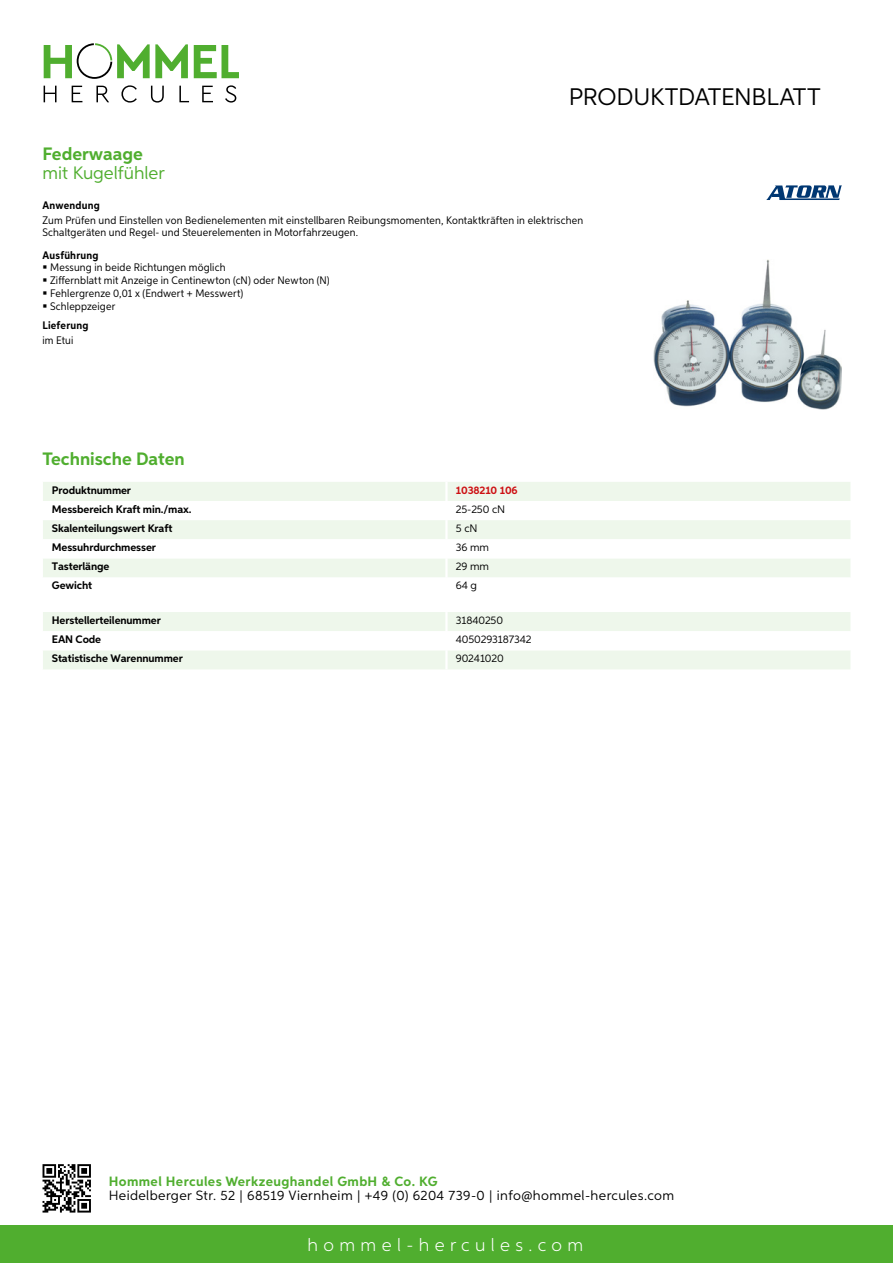
<style>
.page{position:relative;width:893px;height:1263px;background:#fff}
.page>*{position:absolute;margin:0;border:0;box-sizing:border-box;transform-origin:0 0}
.t1{font:24px "Aspira";letter-spacing:-.01em;color:#000}
.t2{font:700 18px "Aspira";color:#50ae2f}
.t3{font:300 18px "Aspira";letter-spacing:.3em;color:#fff}
.t4{font:18px "Aspira";color:#50ae2f}
.t5{font:13.5px "Aspira";letter-spacing:.03em;color:#000}
.t6{font:700 13.5px "Aspira";letter-spacing:.03em;color:#50ae2f}
.t7{font:10.95px/12.8px "Aspira Nar";letter-spacing:.015em;color:#000}
.t8{font:700 10.95px "Aspira";letter-spacing:-.01em;color:#000}
.t9{font:10.95px "Aspira";letter-spacing:-.01em;color:#000}
.t10{font:700 10.95px "Aspira Nar";letter-spacing:.02em;color:#000}
.t11{font:700 10.95px "Aspira";letter-spacing:-.01em;color:#cd1013}
</style>
<div class="page">
<div style="left:0;top:1226px;width:893px;height:37px;background:#50ae2f"></div>
<svg style="left:43px;top:1164px;width:48px;height:48px"></svg>
<svg style="left:194px;top:45px;width:45px;height:33px"></svg>
<svg style="left:44px;top:43px;width:144px;height:36px"></svg>
<svg style="left:44px;top:86px;width:13px;height:16px"></svg>
<svg style="left:72px;top:86px;width:10px;height:16px"></svg>
<svg style="left:96px;top:86px;width:13px;height:16px"></svg>
<svg style="left:121px;top:85px;width:16px;height:18px"></svg>
<svg style="left:151px;top:86px;width:13px;height:17px"></svg>
<svg style="left:179px;top:86px;width:10px;height:16px"></svg>
<svg style="left:202px;top:86px;width:11px;height:16px"></svg>
<svg style="left:225px;top:85px;width:11px;height:18px"></svg>
<div style="left:43px;top:482px;width:807px;height:19px;background:#eef7eb"></div>
<svg style="left:43px;top:520px;width:807px;height:57px;fill:#eef7eb"></svg>
<hr style="left:445px;top:482px;width:3px;height:19px;background:#fff">
<hr style="left:445px;top:520px;width:3px;height:19px;background:#fff">
<hr style="left:445px;top:539px;width:3px;height:19px;background:#fff">
<hr style="left:445px;top:558px;width:3px;height:19px;background:#fff">
<svg style="left:43px;top:612px;width:807px;height:57px"></svg>
<hr style="left:445px;top:650px;width:3px;height:19px;background:#fff">
<img style="left:654px;top:259px;width:188px;height:150px">
<svg style="left:766px;top:185px;width:76px;height:15px"></svg>
<h1 class="t1" style="left:569px;top:82px;width:253px">Produktdatenblatt</h1>
<h2 class="t2" style="left:43px;top:142px;width:102px">Federwaage</h2>
<h2 class="t4" style="left:43px;top:162px;width:124px">mit Kugelfühler</h2>
<p class="t10" style="left:43px;top:199px;width:59px">Anwendung</p>
<p class="t7" style="left:43px;top:214px;width:542px;line-height:12px">Zum Prüfen und Einstellen von Bedienelementen mit einstellbaren Reibungsmomenten, Kontaktkräften in elektrischen<br>Schaltgeräten und Regel- und Steuerelementen in Motorfahrzeugen.</p>
<p class="t10" style="left:43px;top:248px;width:58px">Ausführung</p>
<p class="t7" style="left:50px;top:261px;width:281px">Messung in beide Richtungen möglich<br>Ziffernblatt mit Anzeige in Centinewton (cN) oder Newton (N)<br>Fehlergrenze 0,01 x (Endwert + Messwert)<br>Schleppzeiger</p>
<p class="t10" style="left:43px;top:318px;width:47px">Lieferung</p>
<p class="t7" style="left:43px;top:334px;width:32px">im Etui</p>
<h2 class="t2" style="left:43px;top:448px;width:144px">Technische Daten</h2>
<p class="t8" style="left:52px;top:483px;width:81px">Produktnummer</p>
<p class="t11" style="left:456px;top:483px;width:63px">1038210 106</p>
<p class="t8" style="left:52px;top:502px;width:141px">Messbereich Kraft min./max.</p>
<p class="t9" style="left:456px;top:502px;width:49px">25-250 cN</p>
<p class="t8" style="left:52px;top:521px;width:122px">Skalenteilungswert Kraft</p>
<p class="t9" style="left:456px;top:522px;width:21px">5 cN</p>
<p class="t8" style="left:52px;top:541px;width:106px">Messuhrdurchmesser</p>
<p class="t9" style="left:456px;top:541px;width:35px">36 mm</p>
<p class="t8" style="left:52px;top:560px;width:59px">Tasterlänge</p>
<p class="t9" style="left:456px;top:560px;width:35px">29 mm</p>
<p class="t8" style="left:52px;top:579px;width:42px">Gewicht</p>
<p class="t9" style="left:456px;top:579px;width:23px">64 g</p>
<p class="t8" style="left:52px;top:613px;width:111px">Herstellerteilenummer</p>
<p class="t9" style="left:456px;top:613px;width:49px">31840250</p>
<p class="t8" style="left:52px;top:633px;width:51px">EAN Code</p>
<p class="t9" style="left:456px;top:633px;width:77px">4050293187342</p>
<p class="t8" style="left:52px;top:652px;width:132px">Statistische Warennummer</p>
<p class="t9" style="left:456px;top:652px;width:49px">90241020</p>
<p class="t6" style="left:109px;top:1172px;width:330px">Hommel Hercules Werkzeughandel GmbH &amp; Co. KG</p>
<p class="t5" style="left:109px;top:1187px;width:567px">Heidelberger Str. 52 | 68519 Viernheim | +49 (0) 6204 739-0 | info@hommel-hercules.com</p>
<h2 class="t3" style="left:307px;top:1234px;width:277px">hommel-hercules.com</h2>
</div>
